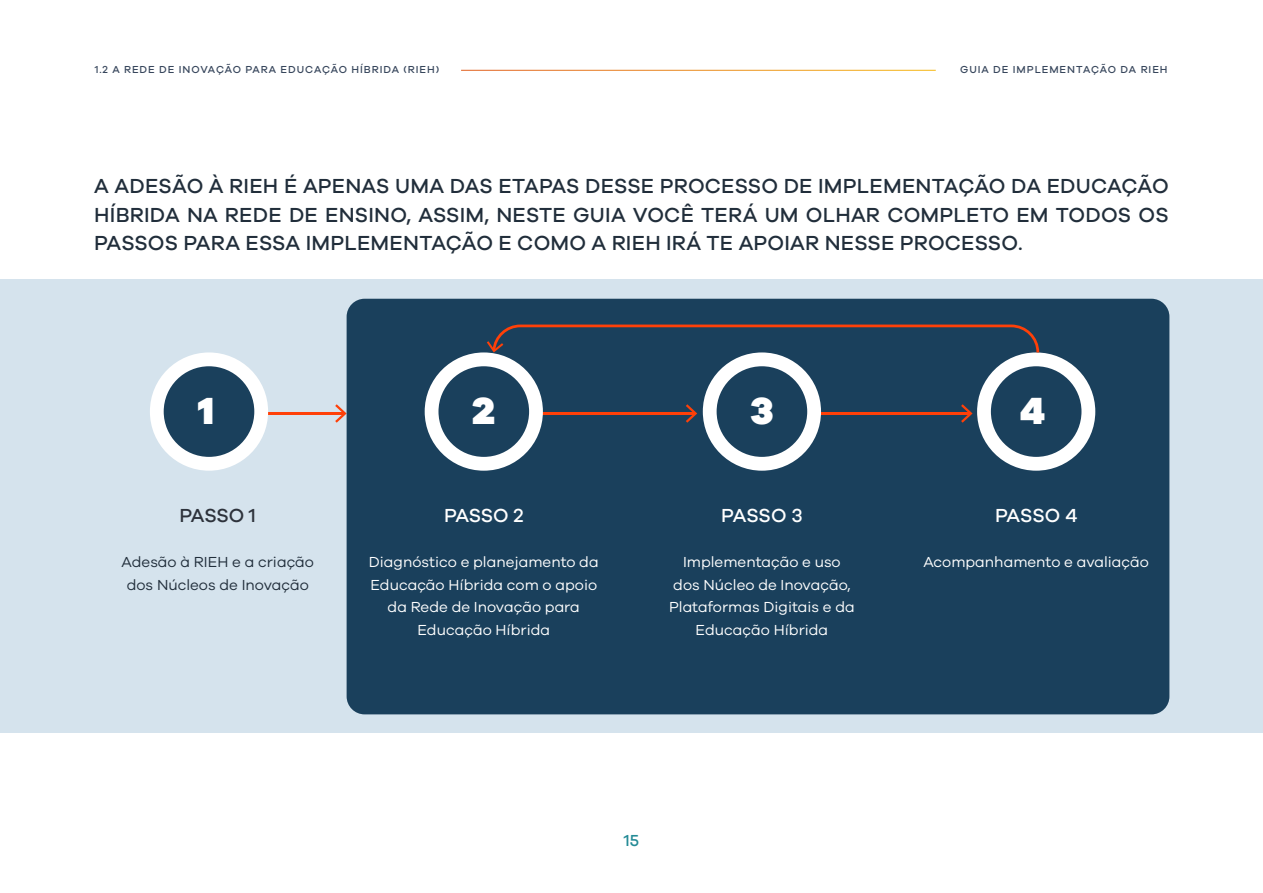
<style>
.page{position:relative;width:1263px;height:893px;background:#fff}
.page>*{position:absolute;margin:0;border:0;box-sizing:border-box;transform-origin:0 0}
.t1{font:900 39px "Galano Grotesque";color:#fff}
.t2{font:500 21px/28.5px "Galano Grotesque";letter-spacing:.01em;color:#212e3b;text-align:justify}
.t3{font:500 19.5px "Galano Grotesque";letter-spacing:-.04em;color:#fff}
.t4{font:500 19.5px "Galano Grotesque";color:#2d323b}
.t5{font:500 16.5px "Galano Grotesque";color:#248b96}
.t6{font:15px/22.5px "Galano Grotesque";color:#fff;text-align:center}
.t7{font:15px/22.5px "Galano Grotesque";color:#212e3b;text-align:center}
.t8{font:500 10.5px "Galano Grotesque";letter-spacing:.09em;color:#37465c}
</style>
<div class="page">
<div style="left:0;top:279px;width:1263px;height:454px;background:#d5e3ed"></div>
<hr style="left:190px;top:412px;width:154px;height:3px;background:#ff4008">
<svg style="left:335px;top:404px;width:12px;height:19px"></svg>
<div style="left:347px;top:299px;width:822px;height:415px;background:#1a405c;border-radius:18px"></div>
<div style="left:150px;top:352px;width:118px;height:119px;background:#fff;border-radius:50%"></div>
<div style="left:164px;top:366px;width:90px;height:91px;background:#1a405c;border-radius:50%"></div>
<hr style="left:540px;top:412px;width:155px;height:3px;background:#ff4008">
<svg style="left:686px;top:404px;width:11px;height:19px"></svg>
<hr style="left:815px;top:412px;width:155px;height:3px;background:#ff4008">
<svg style="left:961px;top:404px;width:11px;height:19px"></svg>
<div style="left:425px;top:352px;width:118px;height:119px;background:#fff;border-radius:50%"></div>
<div style="left:703px;top:352px;width:118px;height:119px;background:#fff;border-radius:50%"></div>
<div style="left:977px;top:352px;width:118px;height:119px;background:#fff;border-radius:50%"></div>
<div style="left:438px;top:366px;width:91px;height:91px;background:#1a405c;border-radius:50%"></div>
<div style="left:717px;top:366px;width:90px;height:91px;background:#1a405c;border-radius:50%"></div>
<div style="left:991px;top:366px;width:90px;height:91px;background:#1a405c;border-radius:50%"></div>
<svg style="left:487px;top:324px;width:553px;height:31px"></svg>
<p class="t8" style="left:95px;top:63px;width:46px">1.2 A REDE</p>
<p class="t8" style="left:159px;top:63px;width:33px">DE INOVA</p>
<p class="t8" style="left:216px;top:63px;width:38px">ÇÃO PARA</p>
<p class="t8" style="left:281px;top:63px;width:92px">EDUCAÇÃO HÍBRIDA</p>
<p class="t8" style="left:404px;top:63px;width:37px">(RIEH)</p>
<p class="t8" style="left:960px;top:63px;width:209px">GUIA DE IMPLEMENTAÇÃO DA RIEH</p>
<p class="t2" style="left:94px;top:171px;width:1076px">A ADESÃO À RIEH É APENAS UMA DAS ETAPAS DESSE PROCESSO DE IMPLEMENTAÇÃO DA EDUCAÇÃO HÍBRIDA NA REDE DE ENSINO, ASSIM, NESTE GUIA VOCÊ TERÁ UM OLHAR COMPLETO EM TODOS OS PASSOS PARA ESSA IMPLEMENTAÇÃO E COMO A RIEH IRÁ TE APOIAR NESS E PROCESSO.</p>
<h1 class="t1" style="left:198px;top:386px;width:18px">1</h1>
<p class="t4" style="left:180px;top:503px;width:78px">PASS O 1</p>
<p class="t7" style="left:122px;top:550px;width:194px">Adesão à RIEH e a criação dos Núcleos de Inovação</p>
<h1 class="t1" style="left:472px;top:386px;width:25px">2</h1>
<h1 class="t1" style="left:750px;top:386px;width:25px">3</h1>
<h1 class="t1" style="left:1020px;top:386px;width:27px">4</h1>
<p class="t3" style="left:444px;top:503px;width:81px">PASS O 2</p>
<p class="t3" style="left:721px;top:503px;width:83px">PASS O 3</p>
<p class="t3" style="left:995px;top:503px;width:84px">PASS O 4</p>
<p class="t6" style="left:369px;top:550px;width:231px">Diagnóstico e planejamento da<br>Educação Híbrida com o apoio da Rede de Inovação para<br>Educação Híbrida</p>
<p class="t6" style="left:669px;top:550px;width:187px">Implementação e uso dos Núcleo de Inovação,<br>Plataformas Digitais e da<br>Educação Híbrida</p>
<p class="t6" style="left:923px;top:550px;width:227px">Acompanhamento e avaliação</p>
<p class="t5" style="left:624px;top:830px;width:17px">15</p>
</div>
